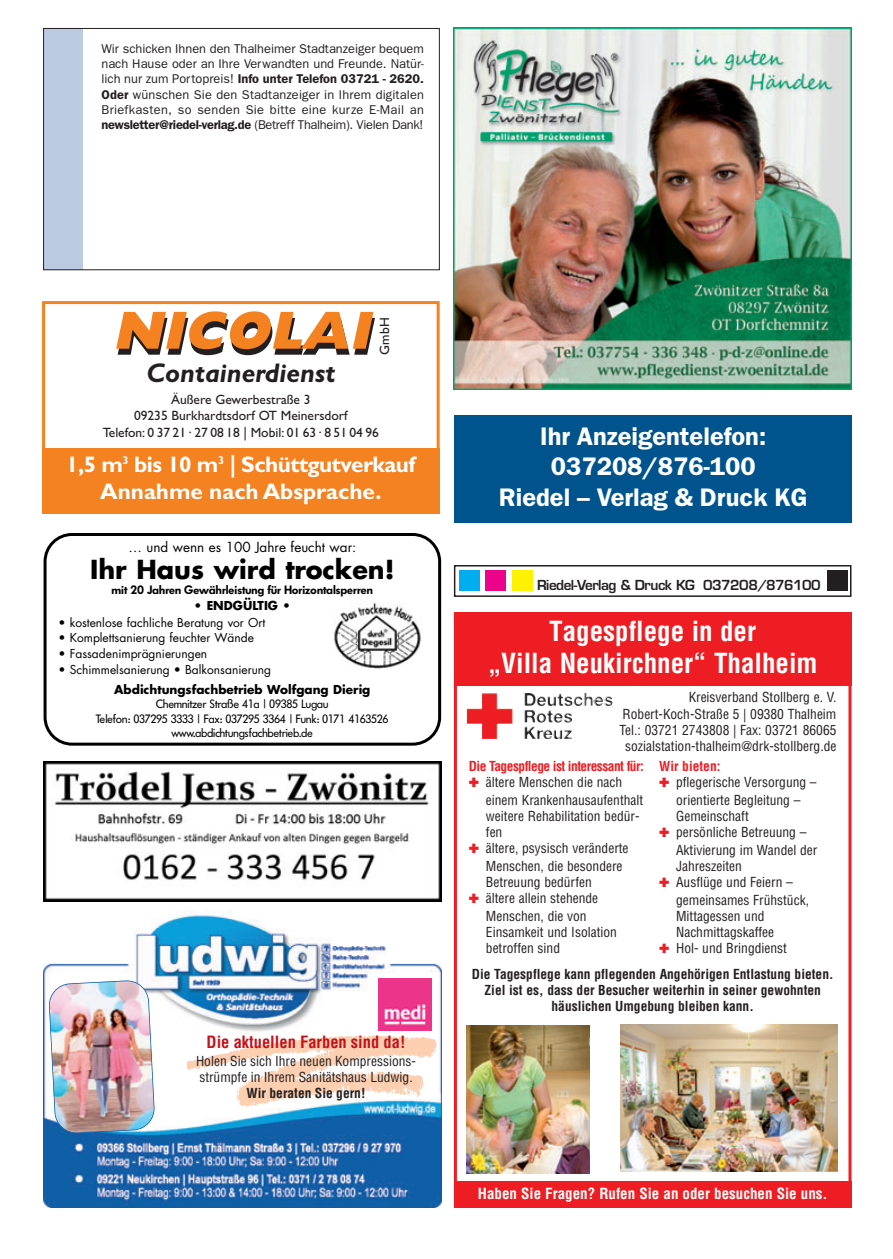
<style>
.page{position:relative;width:893px;height:1259px;background:#fff}
.page>*{position:absolute;margin:0;border:0;box-sizing:border-box;transform-origin:0 0}
.t1{font:italic 800 54px "Gill Sans";color:#231f20}
.t2{font:700 condensed 27px/32.4px "Helvetica";color:#fff;text-align:center}
.t3{font:italic 700 27px "Gill Sans";color:#231f20}
.t4{font:600 25.5px/30.6px "Franklin Gothic";color:#fff;text-align:center}
.t5{font:700 25.5px "Futura";color:#000}
.t6{font:700 22.5px/27px "Gill Sans";letter-spacing:-.02em;color:#fff;text-align:center}
.t7{font:700 condensed 16.5px "Helvetica";color:#c4121a}
.t8{font:700 condensed 15px "Helvetica";color:#fff}
.t9{font:condensed 13.5px/16.2px "Helvetica";color:#231f20}
.t10{font:700 condensed 13.5px/16.2px "Helvetica";color:#231f20;text-align:center}
.t11{font:13.5px/16.2px "Gill Sans";color:#231f20;text-align:center}
.t12{font:700 condensed 13.5px/16.2px "Helvetica";letter-spacing:-.04em;color:#ee1d23}
.t13{font:600 13.5px "Eurostile";letter-spacing:-.035em;color:#231f20}
.t14{font:13.5px "Futura";color:#000}
.t15{font:12.75px/15.3px "Franklin Gothic";letter-spacing:.005em;color:#231f20;text-align:justify}
.t16{font:12px "Futura";color:#000}
.t17{font:12px/14.4px "Fut Boo Reg";color:#000;text-align:center}
.t18{font:700 12px "Futura";color:#000}
.t19{font:12px "Fut Dem Bol";color:#000}
.s1{font-weight:600}
.s2{font-weight:400;color:#231f20}
.s3{color:#ee1d23}
.s4{font-weight:700;color:#ee1d23}
</style>
<div class="page">
<img style="left:42px;top:27px;width:810px;height:1181px">
<p class="t15" style="left:101px;top:42px;width:324px">Wir schicken Ihnen den Thalheimer Stadtanzeiger bequem nach Hause oder an Ihre Verwandten und Freunde. Natür&shy;lich nur zum Portopreis! <span class="s1">Info unter Telefon 03721 - 2620.<br>Oder</span> wünschen Sie den Stadtanzeiger in Ihrem digitalen Briefkasten, so senden Sie bitte eine kurze E-Mail an <span class="s1">newsletter@riedel-verlag.de</span> (Betreff Thalheim). Vielen Dank!</p>
<h1 class="t1" style="left:114px;top:318px;width:269px">NICOLAI</h1>
<p class="t11" style="left:378px;top:354px;width:38px;rotate:-90deg">GmbH</p>
<h2 class="t3" style="left:146px;top:364px;width:190px">Containerdienst</h2>
<p class="t11" style="left:103px;top:393px;width:278px">Äußere Gewerbestraße 3<br>09235 Burkhardtsdorf OT Meinersdorf<br>Telefon: 0 37 21 · 27 08 18 | Mobil: 01 63 · 8 51 04 96</p>
<h3 class="t6" style="left:66px;top:453px;width:351px">1,5 m<sup>3</sup> bis 10 m<sup>3</sup> | Schüttgutverkauf<br>Annahme nach Absprache.</h3>
<p class="t14" style="left:128px;top:540px;width:229px">… und wenn es 100 Jahre feucht war:</p>
<h3 class="t5" style="left:90px;top:558px;width:306px">Ihr Haus wird trocken!</h3>
<p class="t16" style="left:59px;top:616px;width:208px">• kostenlose fachliche Beratung vor Ort</p>
<p class="t16" style="left:59px;top:632px;width:197px">• Komplettsanierung feuchter Wände</p>
<p class="t16" style="left:59px;top:648px;width:150px">• Fassadenimprägnierungen</p>
<p class="t16" style="left:59px;top:664px;width:214px">• Schimmelsanierung • Balkonsanierung</p>
<p class="t19" style="left:112px;top:585px;width:263px">mit 20 Jahren Gewährleistung für Horizontalsperren</p>
<p class="t18" style="left:194px;top:600px;width:98px">• ENDGÜLTIG •</p>
<p class="t18" style="left:114px;top:684px;width:258px">Abdichtungsfachbetrieb Wolfgang Dierig</p>
<p class="t17" style="left:96px;top:698px;width:294px">Chemnitzer Straße 41a | 09385 Lugau<br>Telefon: 037295 3333 | Fax: 037295 3364 | Funk: 0171 4163526 www.abdichtungsfachbetrieb.de</p>
<p class="t7" style="left:207px;top:1036px;width:200px">Die aktuellen Farben sind da!</p>
<p class="t9" style="left:196px;top:1054px;width:221px">Holen Sie sich Ihre neuen Kompressions&shy;strümpfe in Ihrem Sanitätshaus Ludwig.</p>
<p class="t10" style="left:247px;top:1086px;width:120px">Wir beraten Sie gern!</p>
<h3 class="t4" style="left:499px;top:423px;width:310px">Ihr Anzeigentelefon:<br>037208/876-100<br>Riedel – Verlag &amp; Druck KG</h3>
<p class="t13" style="left:537px;top:580px;width:285px">Riedel-Verlag &amp; Druck KG 037208/876100</p>
<h2 class="t2" style="left:488px;top:617px;width:331px">Tagespflege in der<br>„Villa Neukirchner“ Thalheim</h2>
<p class="t9" style="left:619px;top:690px;width:218px;text-align:right">Kreisverband Stollberg e. V.<br>Robert-Koch-Straße 5 | 09380 Thalheim Tel.: 03721 2743808 | Fax: 03721 86065 sozialstation-thalheim@drk-stollberg.de</p>
<p class="t12" style="left:469px;top:759px;width:176px">Die Tagespflege ist interessant für: ✚ <span class="s2">ältere Menschen die nach</span></p>
<p class="t9" style="left:486px;top:792px;width:159px">einem Krankenhausaufenthalt</p>
<p class="t9" style="left:486px;top:809px;width:155px">weitere Rehabilitation bedür-</p>
<p class="t9" style="left:486px;top:825px;width:18px">fen</p>
<p class="t9" style="left:469px;top:841px;width:161px"><span class="s3">✚</span> ältere, psysisch veränderte</p>
<p class="t9" style="left:486px;top:859px;width:138px">Menschen, die besondere</p>
<p class="t9" style="left:486px;top:875px;width:107px">Betreuung bedürfen</p>
<p class="t9" style="left:469px;top:891px;width:131px"><span class="s3">✚</span> ältere allein stehende</p>
<p class="t9" style="left:486px;top:909px;width:133px">Menschen, die von<br>Einsamkeit und Isolation betroffen sind</p>
<p class="t9" style="left:659px;top:759px;width:159px"><span class="s4">Wir bieten:<br></span><span class="s3">✚</span> pflegerische Versorgung –</p>
<p class="t9" style="left:676px;top:792px;width:126px">orientierte Begleitung –</p>
<p class="t9" style="left:676px;top:809px;width:74px">Gemeinschaft</p>
<p class="t9" style="left:659px;top:825px;width:149px"><span class="s3">✚</span> persönliche Betreuung –</p>
<p class="t9" style="left:676px;top:842px;width:143px">Aktivierung im Wandel der</p>
<p class="t9" style="left:676px;top:859px;width:67px">Jahreszeiten</p>
<p class="t9" style="left:659px;top:875px;width:135px"><span class="s3">✚</span> Ausflüge und Feiern –</p>
<p class="t9" style="left:676px;top:893px;width:135px">gemeinsames Frühstück,</p>
<p class="t9" style="left:676px;top:909px;width:90px">Mittagessen und</p>
<p class="t9" style="left:676px;top:925px;width:100px">Nachmittagskaffee</p>
<p class="t9" style="left:659px;top:941px;width:129px"><span class="s3">✚</span> Hol- und Bringdienst</p>
<p class="t10" style="left:472px;top:967px;width:363px">Die Tagespflege kann pflegenden Angehörigen Entlastung bieten.<br>Ziel ist es, dass der Besucher weiterhin in seiner gewohnten häuslichen Umgebung bleiben kann.</p>
<p class="t8" style="left:478px;top:1187px;width:351px">Haben Sie Fragen? Rufen Sie an oder besuchen Sie uns.</p>
</div>
